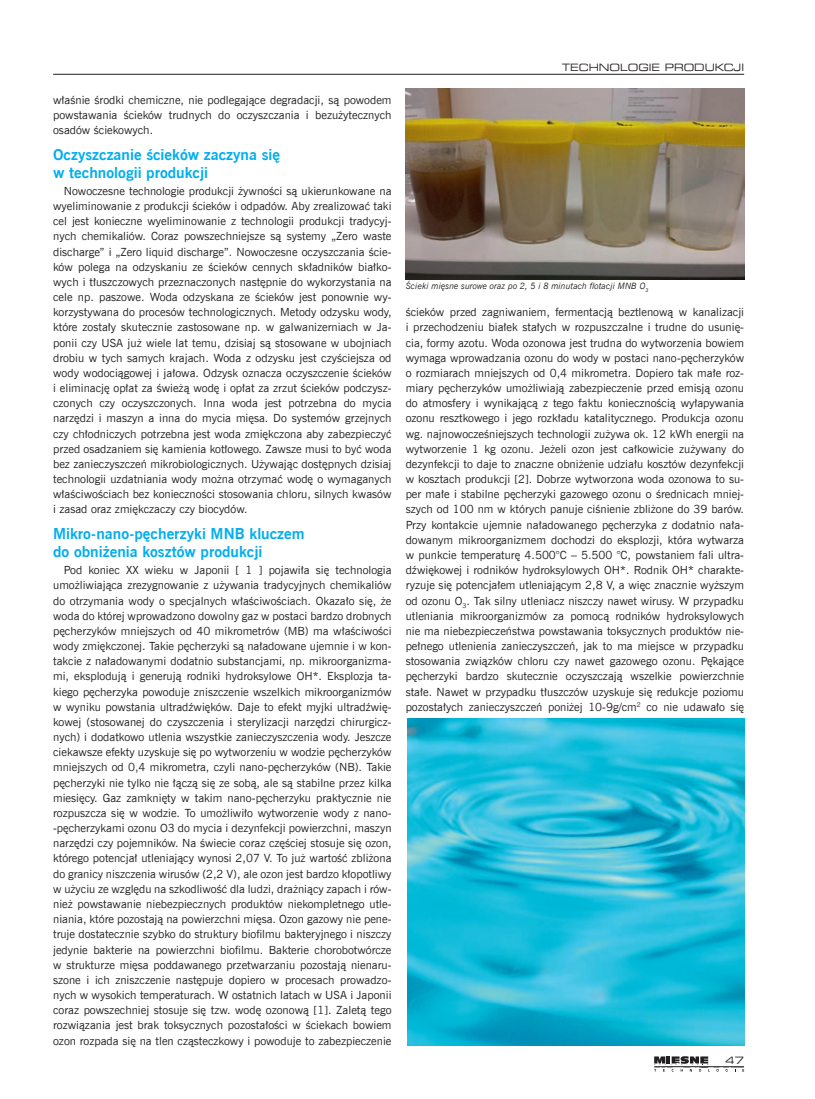
<style>
.page{position:relative;width:815px;height:1099px;background:#fff}
.page>*{position:absolute;margin:0;border:0;box-sizing:border-box;transform-origin:0 0}
.t1{font:700 15px/18px "News Goth EU";color:#00aeef}
.t2{font:11.25px/15.1px "News Goth EU";color:#231f20;text-align:justify}
.t3{font:10px "Square 721 Ex EU";color:#231f20}
.t4{font:italic 8.75px "News Goth EU";color:#231f20}
</style>
<div class="page">
<hr style="left:654px;top:1066px;width:90px;height:1px;background:#231f20">
<svg style="left:654px;top:1056px;width:56px;height:15px"></svg>
<img style="left:407px;top:718px;width:337px;height:327px">
<hr style="left:53px;top:74px;width:691px;height:1px;background:#231f20">
<img style="left:406px;top:89px;width:338px;height:190px">
<p class="t2" style="left:53px;top:92px;width:340px">właśnie środki chemiczne, nie podlegające degradacji, są powodem powstawania ścieków trudnych do oczyszczania i bezużytecznych osadów ściekowych.</p>
<h1 class="t1" style="left:53px;top:146px;width:228px">Oczyszczanie ścieków zaczyna się w technologii produkcji</h1>
<p class="t2" style="left:53px;top:183px;width:340px;text-indent:11px">Nowoczesne technologie produkcji żywności są ukierunkowane na wyeliminowanie z produkcji ścieków i odpadów. Aby zrealizować taki cel jest konieczne wyeliminowanie z technologii produkcji tradycyj&shy;nych chemikaliów. Coraz powszechniejsze są systemy „Zero waste discharge” i „Zero liquid discharge”. Nowoczesne oczyszczania ście&shy;ków polega na odzyskaniu ze ścieków cennych składników białko&shy;wych i tłuszczowych przeznaczonych następnie do wykorzystania na cele np. paszowe. Woda odzyskana ze ścieków jest ponownie wy&shy;korzystywana do procesów technologicznych. Metody odzysku wody, które zostały skutecznie zastosowane np. w galwanizerniach w Ja&shy;ponii czy USA już wiele lat temu, dzisiaj są stosowane w ubojniach drobiu w tych samych krajach. Woda z odzysku jest czyściejsza od wody wodociągowej i jałowa. Odzysk oznacza oczyszczenie ścieków i eliminację opłat za świeżą wodę i opłat za zrzut ścieków podczysz&shy;czonych czy oczyszczonych. Inna woda jest potrzebna do mycia narzędzi i maszyn a inna do mycia mięsa. Do systemów grzejnych czy chłodniczych potrzebna jest woda zmiękczona aby zabezpieczyć przed osadzaniem się kamienia kotłowego. Zawsze musi to być woda bez zanieczyszczeń mikrobiologicznych. Używając dostępnych dzisiaj technologii uzdatniania wody można otrzymać wodę o wymaganych właściwościach bez konieczności stosowania chloru, silnych kwasów i zasad oraz zmiękczaczy czy biocydów.</p>
<h1 class="t1" style="left:53px;top:525px;width:253px">Mikro-nano-pęcherzyki MNB kluczem do obniżenia kosztów produkcji</h1>
<p class="t2" style="left:53px;top:563px;width:340px;text-indent:11px">Pod koniec XX wieku w Japonii [ 1 ] pojawiła się technologia umożliwiająca zrezygnowanie z używania tradycyjnych chemikaliów do otrzymania wody o specjalnych właściwościach. Okazało się, że woda do której wprowadzono dowolny gaz w postaci bardzo drobnych pęcherzyków mniejszych od 40 mikrometrów (MB) ma właściwości wody zmiękczonej. Takie pęcherzyki są naładowane ujemnie i w kon&shy;takcie z naładowanymi dodatnio substancjami, np. mikroorganizma&shy;mi, eksplodują i generują rodniki hydroksylowe OH*. Eksplozja ta&shy;kiego pęcherzyka powoduje zniszczenie wszelkich mikroorganizmów w wyniku powstania ultradźwięków. Daje to efekt myjki ultradźwię&shy;kowej (stosowanej do czyszczenia i sterylizacji narzędzi chirurgicz&shy;nych) i dodatkowo utlenia wszystkie zanieczyszczenia wody. Jeszcze ciekawsze efekty uzyskuje się po wytworzeniu w wodzie pęcherzyków mniejszych od 0,4 mikrometra, czyli nano-pęcherzyków (NB). Takie pęcherzyki nie tylko nie łączą się ze sobą, ale są stabilne przez kilka miesięcy. Gaz zamknięty w takim nano-pęcherzyku praktycznie nie rozpuszcza się w wodzie. To umożliwiło wytworzenie wody z nano--pęcherzykami ozonu O3 do mycia i dezynfekcji powierzchni, maszyn narzędzi czy pojemników. Na świecie coraz częściej stosuje się ozon, którego potencjał utleniający wynosi 2,07 V. To już wartość zbliżona do granicy niszczenia wirusów (2,2 V), ale ozon jest bardzo kłopotliwy w użyciu ze względu na szkodliwość dla ludzi, drażniący zapach i rów&shy;nież powstawanie niebezpiecznych produktów niekompletnego utle&shy;niania, które pozostają na powierzchni mięsa. Ozon gazowy nie pene&shy;truje dostatecznie szybko do struktury biofilmu bakteryjnego i niszczy jedynie bakterie na powierzchni biofilmu. Bakterie chorobotwórcze w strukturze mięsa poddawanego przetwarzaniu pozostają nienaru&shy;szone i ich zniszczenie następuje dopiero w procesach prowadzo&shy;nych w wysokich temperaturach. W ostatnich latach w USA i Japonii coraz powszechniej stosuje się tzw. wodę ozonową [1]. Zaletą tego rozwiązania jest brak toksycznych pozostałości w ściekach bowiem ozon rozpada się na tlen cząsteczkowy i powoduje to zabezpieczenie</p>
<p class="t3" style="left:562px;top:61px;width:184px">TECHNOLOGIE PRODUKCJI</p>
<p class="t4" style="left:406px;top:280px;width:244px">Ścieki mięsne surowe oraz po 2, 5 i 8 minutach flotacji MNB O<sub>3</sub></p>
<p class="t2" style="left:406px;top:305px;width:340px">ścieków przed zagniwaniem, fermentacją beztlenową w kanalizacji i przechodzeniu białek stałych w rozpuszczalne i trudne do usunię&shy;cia, formy azotu. Woda ozonowa jest trudna do wytworzenia bowiem wymaga wprowadzania ozonu do wody w postaci nano-pęcherzyków o rozmiarach mniejszych od 0,4 mikrometra. Dopiero tak małe roz&shy;miary pęcherzyków umożliwiają zabezpieczenie przed emisją ozonu do atmosfery i wynikającą z tego faktu koniecznością wyłapywania ozonu resztkowego i jego rozkładu katalitycznego. Produkcja ozonu wg. najnowocześniejszych technologii zużywa ok. 12 kWh energii na wytworzenie 1 kg ozonu. Jeżeli ozon jest całkowicie zużywany do dezynfekcji to daje to znaczne obniżenie udziału kosztów dezynfekcji w kosztach produkcji [2]. Dobrze wytworzona woda ozonowa to su&shy;per małe i stabilne pęcherzyki gazowego ozonu o średnicach mniej&shy;szych od 100 nm w których panuje ciśnienie zbliżone do 39 barów.<br>Przy kontakcie ujemnie naładowanego pęcherzyka z dodatnio nała&shy;dowanym mikroorganizmem dochodzi do eksplozji, która wytwarza w punkcie temperaturę 4.500°C – 5.500 °C, powstaniem fali ultra&shy;dźwiękowej i rodników hydroksylowych OH*. Rodnik OH* charakte&shy;ryzuje się potencjałem utleniającym 2,8 V, a więc znacznie wyższym od ozonu O<sub>3</sub>. Tak silny utleniacz niszczy nawet wirusy. W przypadku utleniania mikroorganizmów za pomocą rodników hydroksylowych nie ma niebezpieczeństwa powstawania toksycznych produktów nie&shy;pełnego utlenienia zanieczyszczeń, jak to ma miejsce w przypadku stosowania związków chloru czy nawet gazowego ozonu. Pękające pęcherzyki bardzo skutecznie oczyszczają wszelkie powierzchnie stałe. Nawet w przypadku tłuszczów uzyskuje się redukcje poziomu pozostałych zanieczyszczeń poniżej 10-9g/cm<sup>2</sup> co nie udawało się</p>
<p class="t3" style="left:725px;top:1053px;width:20px">47</p>
</div>
